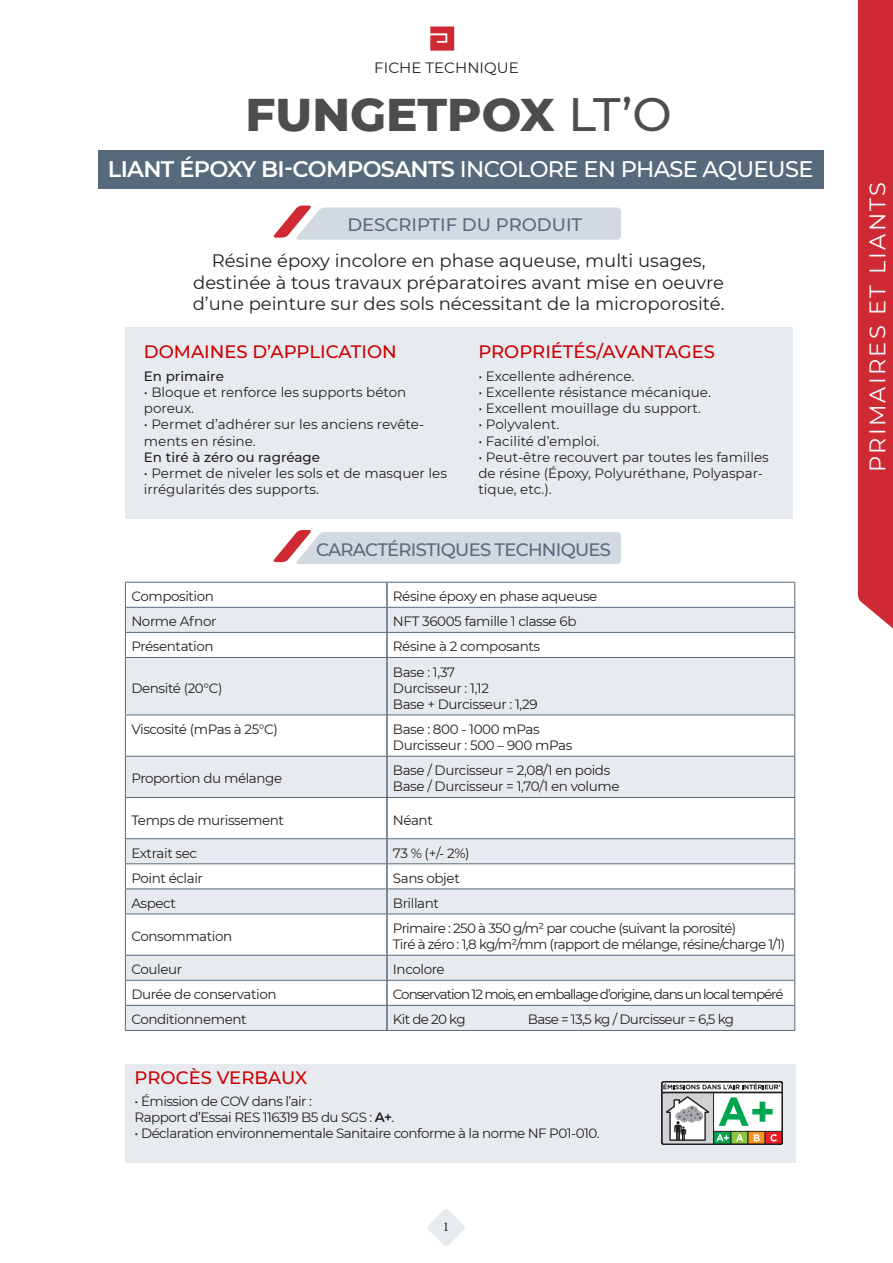
<style>
.page{position:relative;width:893px;height:1263px;background:#fff}
.page>*{position:absolute;margin:0;border:0;box-sizing:border-box;transform-origin:0 0}
.t1{font:800 46.8px "Montserrat";color:#4d4d4f}
.t2{font:600 22.5px "Montserrat";letter-spacing:-.03em;color:#fff}
.t3{font:22.5px "Montserrat";letter-spacing:.1em;color:#fff}
.t4{font:18px "Montserrat";color:#231f20}
.t5{font:500 18px "Montserrat";color:#c00}
.t6{font:500 18px "Montserrat";letter-spacing:-.04em;color:#586a7c}
.t7{font:500 18px "Montserrat";color:#586a7c}
.t8{font:15px "Montserrat";letter-spacing:.005em;color:#231f20}
.t9{font:13.5px "Montserrat";letter-spacing:-.03em;color:#231f20}
.t10{font:13.5px/16.2px "Montserrat";color:#231f20}
.t11{font:13.5px "Montserrat";letter-spacing:-.05em;color:#231f20}
.t12{font:13.5px "Montserrat";letter-spacing:-.08em;color:#231f20}
.t13{font:500 13.5px "Montserrat";color:#231f20}
.t14{font:13.5px "Minion Pro";color:#231f20}
.s1{font-weight:500}
.s2{font-weight:600}
</style>
<div class="page">
<svg style="left:428px;top:1209px;width:37px;height:37px"></svg>
<div style="left:98px;top:151px;width:725px;height:38px;background:#576a7b"></div>
<svg style="left:430px;top:26px;width:24px;height:25px"></svg>
<div style="left:858px;top:0;width:35px;height:629px;background:#cf2933"></div>
<svg style="left:273px;top:206px;width:348px;height:34px;background:#d7d6dd"></svg>
<svg style="left:273px;top:530px;width:348px;height:34px;background:#d8d6dd"></svg>
<div style="left:125px;top:327px;width:667px;height:191px;background:#e7ebf0"></div>
<svg style="left:126px;top:608px;width:668px;height:422px;fill:#e7ebf0"></svg>
<hr style="left:125px;top:582px;width:262px;height:1px;background:#576a7b">
<hr style="left:125px;top:607px;width:262px;height:1px;background:#576a7b">
<hr style="left:125px;top:632px;width:262px;height:1px;background:#576a7b">
<svg style="left:125px;top:583px;width:1px;height:74px"></svg>
<hr style="left:125px;top:657px;width:262px;height:1px;background:#576a7b">
<hr style="left:125px;top:658px;width:1px;height:56px;background:#576a7b">
<hr style="left:125px;top:714px;width:262px;height:1px;background:#576a7b">
<hr style="left:125px;top:715px;width:1px;height:41px;background:#576a7b">
<hr style="left:125px;top:756px;width:262px;height:1px;background:#576a7b">
<hr style="left:125px;top:756px;width:1px;height:41px;background:#576a7b">
<hr style="left:125px;top:797px;width:262px;height:1px;background:#576a7b">
<hr style="left:125px;top:798px;width:1px;height:40px;background:#576a7b">
<hr style="left:125px;top:838px;width:262px;height:1px;background:#576a7b">
<hr style="left:125px;top:863px;width:262px;height:1px;background:#576a7b">
<hr style="left:125px;top:888px;width:262px;height:1px;background:#576a7b">
<svg style="left:125px;top:839px;width:1px;height:74px"></svg>
<hr style="left:125px;top:913px;width:262px;height:1px;background:#576a7b">
<hr style="left:125px;top:914px;width:1px;height:41px;background:#576a7b">
<hr style="left:125px;top:955px;width:262px;height:1px;background:#576a7b">
<hr style="left:125px;top:980px;width:262px;height:1px;background:#576a7b">
<hr style="left:125px;top:1005px;width:262px;height:1px;background:#576a7b">
<svg style="left:125px;top:955px;width:1px;height:75px"></svg>
<hr style="left:125px;top:1030px;width:262px;height:1px;background:#576a7b">
<hr style="left:387px;top:582px;width:408px;height:1px;background:#576a7b">
<hr style="left:387px;top:607px;width:408px;height:1px;background:#576a7b">
<hr style="left:387px;top:632px;width:408px;height:1px;background:#576a7b">
<svg style="left:794px;top:583px;width:1px;height:74px"></svg>
<hr style="left:387px;top:657px;width:408px;height:1px;background:#576a7b">
<hr style="left:794px;top:658px;width:1px;height:56px;background:#576a7b">
<hr style="left:387px;top:714px;width:408px;height:1px;background:#576a7b">
<hr style="left:794px;top:715px;width:1px;height:41px;background:#576a7b">
<hr style="left:387px;top:756px;width:408px;height:1px;background:#576a7b">
<hr style="left:794px;top:756px;width:1px;height:41px;background:#576a7b">
<hr style="left:387px;top:797px;width:408px;height:1px;background:#576a7b">
<hr style="left:794px;top:798px;width:1px;height:40px;background:#576a7b">
<hr style="left:387px;top:838px;width:408px;height:1px;background:#576a7b">
<hr style="left:387px;top:863px;width:408px;height:1px;background:#576a7b">
<hr style="left:387px;top:888px;width:408px;height:1px;background:#576a7b">
<svg style="left:794px;top:839px;width:1px;height:74px"></svg>
<hr style="left:387px;top:913px;width:408px;height:1px;background:#576a7b">
<hr style="left:794px;top:914px;width:1px;height:41px;background:#576a7b">
<hr style="left:387px;top:955px;width:408px;height:1px;background:#576a7b">
<hr style="left:387px;top:980px;width:408px;height:1px;background:#576a7b">
<hr style="left:387px;top:1005px;width:408px;height:1px;background:#576a7b">
<svg style="left:794px;top:955px;width:1px;height:75px"></svg>
<hr style="left:387px;top:1030px;width:408px;height:1px;background:#576a7b">
<hr style="left:386px;top:583px;width:2px;height:24px;background:#576a7b">
<hr style="left:386px;top:608px;width:2px;height:24px;background:#576a7b">
<hr style="left:386px;top:633px;width:2px;height:24px;background:#576a7b">
<hr style="left:386px;top:658px;width:2px;height:56px;background:#576a7b">
<hr style="left:386px;top:715px;width:2px;height:41px;background:#576a7b">
<hr style="left:386px;top:756px;width:2px;height:41px;background:#576a7b">
<hr style="left:386px;top:798px;width:2px;height:40px;background:#576a7b">
<hr style="left:386px;top:839px;width:2px;height:24px;background:#576a7b">
<hr style="left:386px;top:864px;width:2px;height:24px;background:#576a7b">
<hr style="left:386px;top:889px;width:2px;height:24px;background:#576a7b">
<hr style="left:386px;top:914px;width:2px;height:41px;background:#576a7b">
<hr style="left:386px;top:955px;width:2px;height:25px;background:#576a7b">
<hr style="left:386px;top:981px;width:2px;height:24px;background:#576a7b">
<hr style="left:386px;top:1006px;width:2px;height:24px;background:#576a7b">
<div style="left:125px;top:1064px;width:670px;height:98px;background:#e7ebf0"></div>
<svg style="left:661px;top:1081px;width:122px;height:64px;background:#adb6aa"></svg>
<p class="t8" style="left:374px;top:57px;width:146px">FICHE TECHNIQUE</p>
<p class="t1" style="left:246px;top:80px;width:428px">FUNGETPOX <span class="s1">LT’O</span></p>
<p class="t2" style="left:108px;top:153px;width:707px">LIANT ÉPOXY BI-COMPOSANTS <span class="s1">INCOLORE EN PHASE AQUEUSE</span></p>
<p class="t7" style="left:347px;top:212px;width:236px">DESCRIPTIF DU PRODUIT</p>
<p class="t4" style="left:212px;top:248px;width:495px">Résine époxy incolore en phase aqueuse, multi usages,</p>
<p class="t4" style="left:193px;top:270px;width:532px">destinée à tous travaux préparatoires avant mise en oeuvre</p>
<p class="t4" style="left:193px;top:291px;width:533px">d’une peinture sur des sols nécessitant de la microporosité.</p>
<p class="t5" style="left:144px;top:339px;width:254px">DOMAINES D’APPLICATION</p>
<p class="t5" style="left:478px;top:339px;width:238px">PROPRIÉTÉS/AVANTAGES</p>
<p class="t13" style="left:144px;top:367px;width:82px">En primaire</p>
<p class="t10" style="left:144px;top:384px;width:264px">• Bloque et renforce les supports béton poreux.</p>
<p class="t10" style="left:144px;top:416px;width:282px">• Permet d’adhérer sur les anciens revête&shy;ments en résine.</p>
<p class="t13" style="left:144px;top:448px;width:178px">En tiré à zéro ou ragréage</p>
<p class="t10" style="left:144px;top:465px;width:305px">• Permet de niveler les sols et de masquer les</p>
<p class="t10" style="left:144px;top:481px;width:177px">irrégularités des supports.</p>
<p class="t10" style="left:478px;top:367px;width:157px">• Excellente adhérence.</p>
<p class="t10" style="left:478px;top:384px;width:234px">• Excellente résistance mécanique.</p>
<p class="t10" style="left:478px;top:400px;width:224px">• Excellent mouillage du support.</p>
<p class="t10" style="left:478px;top:416px;width:82px">• Polyvalent.</p>
<p class="t10" style="left:478px;top:432px;width:123px">• Facilité d’emploi.</p>
<p class="t10" style="left:478px;top:448px;width:292px">• Peut-être recouvert par toutes les familles de résine (Époxy, Polyuréthane, Polyaspar&shy;tique, etc.).</p>
<p class="t6" style="left:316px;top:537px;width:296px">CARACTÉRISTIQUES TECHNIQUES</p>
<p class="t9" style="left:131px;top:587px;width:84px">Composition</p>
<p class="t9" style="left:393px;top:587px;width:206px">Résine époxy en phase aqueuse</p>
<p class="t9" style="left:131px;top:612px;width:87px">Norme Afnor</p>
<p class="t9" style="left:393px;top:612px;width:185px">NFT 36005 famille 1 classe 6b</p>
<p class="t9" style="left:131px;top:637px;width:84px">Présentation</p>
<p class="t9" style="left:393px;top:637px;width:149px">Résine à 2 composants</p>
<p class="t9" style="left:131px;top:679px;width:93px">Densité (20°C)</p>
<p class="t9" style="left:393px;top:662px;width:64px">Base : 1,37</p>
<p class="t9" style="left:393px;top:679px;width:98px">Durcisseur : 1,12</p>
<p class="t9" style="left:393px;top:695px;width:146px">Base + Durcisseur : 1,29</p>
<p class="t9" style="left:131px;top:720px;width:148px">Viscosité (mPas à 25°C)</p>
<p class="t9" style="left:393px;top:720px;width:148px">Base : 800 - 1000 mPas</p>
<p class="t9" style="left:393px;top:736px;width:181px">Durcisseur : 500 – 900 mPas</p>
<p class="t9" style="left:131px;top:769px;width:152px">Proportion du mélange</p>
<p class="t9" style="left:393px;top:761px;width:219px">Base / Durcisseur = 2,08/1 en poids</p>
<p class="t9" style="left:393px;top:777px;width:228px">Base / Durcisseur = 1,70/1 en volume</p>
<p class="t9" style="left:131px;top:810px;width:154px">Temps de murissement</p>
<p class="t9" style="left:393px;top:810px;width:41px">Néant</p>
<p class="t9" style="left:131px;top:844px;width:67px">Extrait sec</p>
<p class="t9" style="left:393px;top:844px;width:78px">73 % (+/- 2%)</p>
<p class="t9" style="left:131px;top:869px;width:73px">Point éclair</p>
<p class="t9" style="left:393px;top:869px;width:68px">Sans objet</p>
<p class="t9" style="left:131px;top:894px;width:46px">Aspect</p>
<p class="t9" style="left:393px;top:894px;width:48px">Brillant</p>
<p class="t9" style="left:131px;top:927px;width:102px">Consommation</p>
<p class="t11" style="left:393px;top:919px;width:345px">Primaire : 250 à 350 g/m² par couche (suivant la porosité)</p>
<p class="t11" style="left:393px;top:935px;width:394px">Tiré à zéro : 1,8 kg/m²/mm (rapport de mélange, résine/charge 1/1)</p>
<p class="t9" style="left:131px;top:960px;width:52px">Couleur</p>
<p class="t9" style="left:393px;top:960px;width:53px">Incolore</p>
<p class="t9" style="left:131px;top:985px;width:147px">Durée de conservation</p>
<p class="t12" style="left:393px;top:985px;width:392px">Conservation 12 mois, en emballage d’origine, dans un local tempéré</p>
<p class="t9" style="left:131px;top:1010px;width:117px">Conditionnement</p>
<p class="t9" style="left:393px;top:1010px;width:74px">Kit de 20 kg</p>
<p class="t11" style="left:528px;top:1010px;width:208px">Base = 13,5 kg / Durcisseur = 6,5 kg</p>
<p class="t5" style="left:135px;top:1065px;width:174px">PROCÈS VERBAUX</p>
<p class="t9" style="left:135px;top:1092px;width:179px">• Émission de COV dans l’air :</p>
<p class="t9" style="left:135px;top:1108px;width:261px">Rapport d’Essai RES 116319 B5 du SGS : <span class="s2">A+</span>.</p>
<p class="t9" style="left:135px;top:1124px;width:467px">• Déclaration environnementale Sanitaire conforme à la norme NF P01-010.</p>
<p class="t14" style="left:443px;top:1217px;width:8px">1</p>
<p class="t3" style="left:862px;top:472px;width:291px;rotate:-90deg">PRIMAIRES ET LIANTS</p>
</div>
